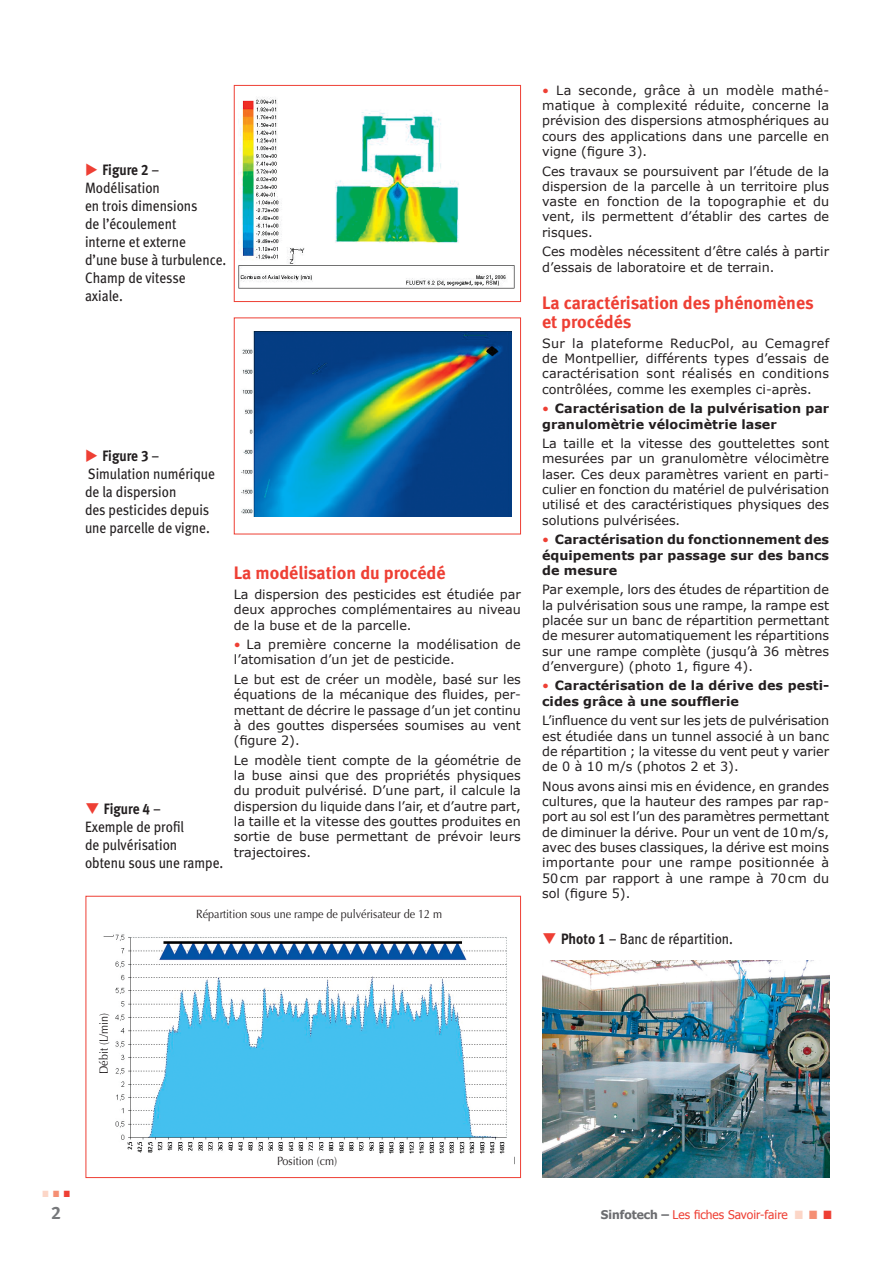
<style>
.page{position:relative;width:893px;height:1263px;background:#fff}
.page>*{position:absolute;margin:0;border:0;box-sizing:border-box;transform-origin:0 0}
.t1{font:18px/19.5px "Meta Bold LF";color:#ee3f34}
.t2{font:15px/18px "Meta Book LF";color:#231f20;scale:.9 1}
.t3{font:15px "Meta Bold LF";color:#231f20;scale:.9 1}
.t4{font:12.75px/15.3px "Verdana";color:#231f20;text-align:justify}
.t5{font:700 12.75px/15.3px "Verdana";color:#231f20}
.t6{font:12px "Optima";color:#231f20;scale:.9 1}
.t7{font:12px "Tahoma";color:#ee3f34}
.t8{font:9px "Zapf Dingbats";color:#fcd6c7;scale:.9 1}
.s1{color:#ee3f34}
.s2{font-family:"Meta Book LF"}
.s3{font-weight:400;color:#ee3f34}
.s4{font-family:"Meta Bold LF"}
.s5{color:#f58f74}
.s6{font-weight:700;color:#6c6d70}
.s7{color:#fcd6c7}
</style>
<div class="page">
<div style="left:86px;top:896px;width:435px;height:282px;border:1px solid #ee3f34"></div>
<div style="left:234px;top:85px;width:287px;height:217px;border:1px solid #ee3f34"></div>
<img style="left:238px;top:97px;width:277px;height:191px">
<div style="left:234px;top:317px;width:287px;height:217px;border:1px solid #ee3f34"></div>
<img style="left:235px;top:331px;width:277px;height:185px">
<img style="left:542px;top:960px;width:287px;height:218px">
<img style="left:103px;top:934px;width:412px;height:230px">
<div style="left:99px;top:950px;width:13px;height:124px;background:#fff"></div>
<div style="left:277px;top:1156px;width:71px;height:12px;background:#fff"></div>
<p class="t3" style="left:85px;top:161px;width:84px"><span class="s1">◆</span> Figure 2 <span class="s2">–</span></p>
<p class="t2" style="left:85px;top:179px;width:158px">Modélisation<br>en trois dimensions<br>de l’écoulement<br>interne et externe<br>d’une buse à turbulence.<br>Champ de vitesse axiale.</p>
<p class="t3" style="left:85px;top:446px;width:84px"><span class="s1">◆</span> Figure 3 <span class="s2">–</span></p>
<p class="t2" style="left:85px;top:464px;width:146px">Simulation numérique de la dispersion<br>des pesticides depuis une parcelle de vigne.</p>
<p class="t3" style="left:85px;top:799px;width:86px"><span class="s1">❑</span> Figure 4 <span class="s2">–</span></p>
<p class="t2" style="left:85px;top:817px;width:155px">Exemple de profil<br>de pulvérisation<br>obtenu sous une rampe.</p>
<h1 class="t1" style="left:234px;top:563px;width:213px">La modélisation du procédé</h1>
<p class="t4" style="left:234px;top:586px;width:289px">La dispersion des pesticides est étudiée par deux approches complémentaires au niveau de la buse et de la parcelle.</p>
<p class="t4" style="left:234px;top:636px;width:289px"><span class="s1">•</span> La première concerne la modélisation de l’atomisation d’un jet de pesticide.</p>
<p class="t4" style="left:234px;top:671px;width:289px">Le but est de créer un modèle, basé sur les équations de la mécanique des fluides, per&shy;mettant de décrire le passage d’un jet continu à des gouttes dispersées soumises au vent (figure 2).</p>
<p class="t4" style="left:234px;top:752px;width:289px">Le modèle tient compte de la géométrie de la buse ainsi que des propriétés physiques du produit pulvérisé. D’une part, il calcule la dispersion du liquide dans l’air, et d’autre part, la taille et la vitesse des gouttes produites en sortie de buse permettant de prévoir leurs trajectoires.</p>
<p class="t6" style="left:196px;top:907px;width:275px">Répartition sous une rampe de pulvérisateur de 12 m</p>
<p class="t4" style="left:542px;top:82px;width:289px"><span class="s1">•</span> La seconde, grâce à un modèle mathé&shy;matique à complexité réduite, concerne la prévision des dispersions atmosphériques au cours des applications dans une parcelle en vigne (figure 3).</p>
<p class="t4" style="left:542px;top:163px;width:289px">Ces travaux se poursuivent par l’étude de la dispersion de la parcelle à un territoire plus vaste en fonction de la topographie et du vent, ils permettent d’établir des cartes de risques.</p>
<p class="t4" style="left:542px;top:244px;width:289px">Ces modèles nécessitent d’être calés à partir d’essais de laboratoire et de terrain.</p>
<h1 class="t1" style="left:542px;top:292px;width:273px">La caractérisation des phénomènes et procédés</h1>
<p class="t4" style="left:542px;top:335px;width:289px">Sur la plateforme ReducPol, au Cemagref de Montpellier, différents types d’essais de caractérisation sont réalisés en conditions contrôlées, comme les exemples ci-après.</p>
<p class="t5" style="left:542px;top:401px;width:289px"><span class="s3">•</span> Caractérisation de la pulvérisation par granulomètrie vélocimètrie laser</p>
<p class="t4" style="left:542px;top:435px;width:289px">La taille et la vitesse des gouttelettes sont mesurées par un granulomètre vélocimètre laser. Ces deux paramètres varient en parti&shy;culier en fonction du matériel de pulvérisation utilisé et des caractéristiques physiques des solutions pulvérisées.</p>
<p class="t5" style="left:542px;top:531px;width:289px;text-align:justify"><span class="s3">•</span> Caractérisation du fonctionnement des équipements par passage sur des bancs de mesure</p>
<p class="t4" style="left:542px;top:582px;width:289px">Par exemple, lors des études de répartition de la pulvérisation sous une rampe, la rampe est placée sur un banc de répartition permettant de mesurer automatiquement les répartitions sur une rampe complète (jusqu’à 36 mètres d’envergure) (photo 1, figure 4).</p>
<p class="t5" style="left:542px;top:678px;width:289px"><span class="s3">•</span> Caractérisation de la dérive des pesti&shy;cides grâce à une soufflerie</p>
<p class="t4" style="left:542px;top:712px;width:289px">L’influence du vent sur les jets de pulvérisation est étudiée dans un tunnel associé à un banc de répartition ; la vitesse du vent peut y varier de 0 à 10 m/s (photos 2 et 3).</p>
<p class="t4" style="left:542px;top:778px;width:289px">Nous avons ainsi mis en évidence, en grandes cultures, que la hauteur des rampes par rap&shy;port au sol est l’un des paramètres permettant de diminuer la dérive. Pour un vent de 10m/s, avec des buses classiques, la dérive est moins importante pour une rampe positionnée à 50cm par rapport à une rampe à 70cm du sol (figure 5).</p>
<p class="t2" style="left:542px;top:930px;width:214px"><span class="s1">❑</span> <span class="s4">Photo 1</span> – Banc de répartition.</p>
<p class="t6" style="left:97px;top:1074px;width:70px;rotate:-90deg">Débit (L/min)</p>
<p class="t8" style="left:42px;top:1190px;width:32px">■ <span class="s5">■</span> <span class="s1">■</span></p>
<p class="t6" style="left:277px;top:1153px;width:68px">Position (cm)</p>
<p class="t7" style="left:601px;top:1206px;width:232px"><span class="s6">Sinfotech –</span> Les fiches Savoir-faire <span class="s7">■</span> <span class="s5">■</span> ■</p>
</div>
